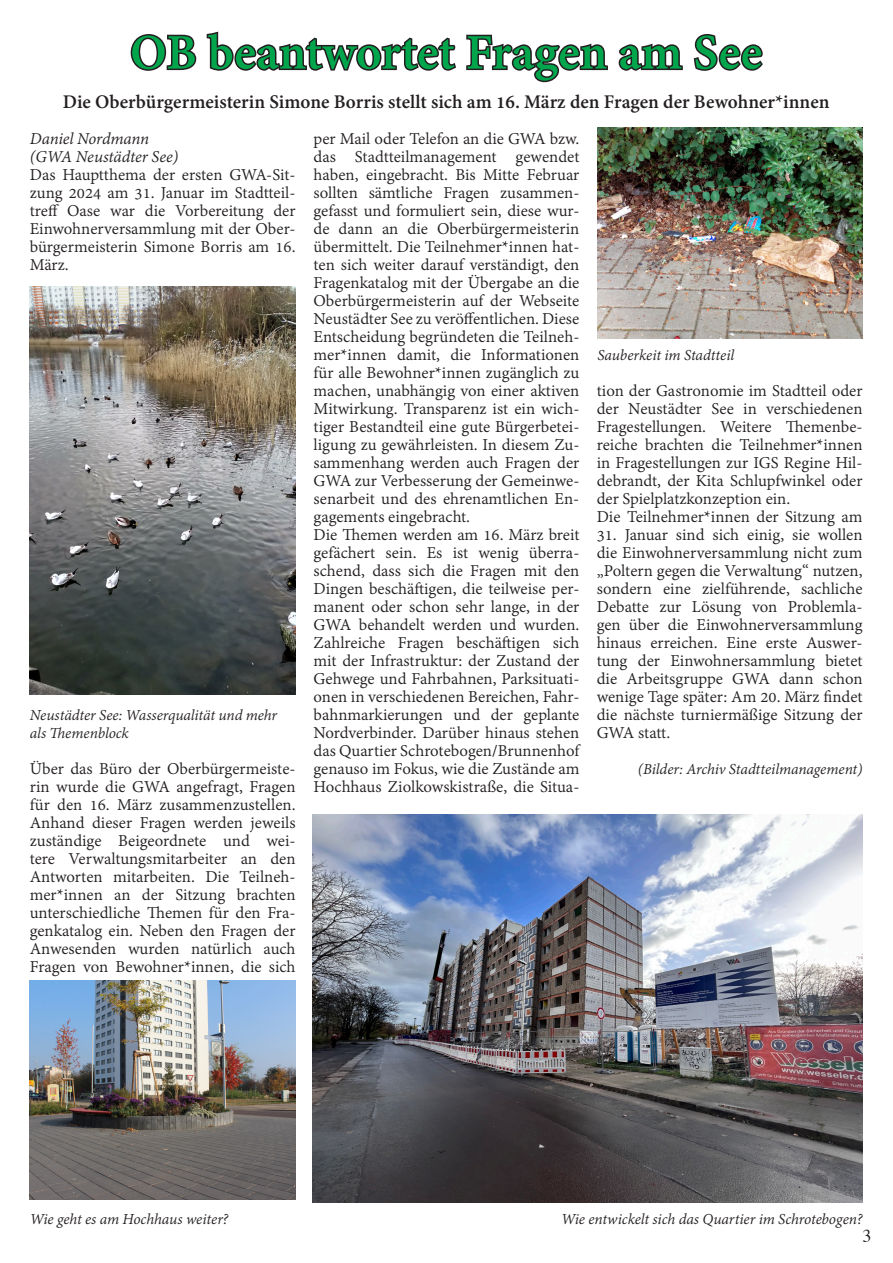
<style>
.page{position:relative;width:893px;height:1263px;background:#fff}
.page>*{position:absolute;margin:0;border:0;box-sizing:border-box;transform-origin:0 0}
.t1{font:700 54px "Adobe Devanagari";letter-spacing:-.005em;color:#00a54c}
.t2{font:700 21px "Adobe Devanagari";color:#231f20}
.t3{font:18px/18px "Adobe Devanagari";color:#231f20;text-align:justify}
.t4{font:italic 18px/18px "Adobe Devanagari";letter-spacing:-.01em;color:#231f20}
.t5{font:18px "Times";color:#231f20}
.t6{font:italic 16.5px/18px "Adobe Devanagari";letter-spacing:-.005em;color:#231f20}
</style>
<div class="page">
<svg style="left:130px;top:34px;width:67px;height:37px"></svg>
<svg style="left:206px;top:31px;width:250px;height:40px"></svg>
<svg style="left:466px;top:34px;width:142px;height:49px"></svg>
<svg style="left:618px;top:43px;width:65px;height:28px"></svg>
<svg style="left:693px;top:34px;width:70px;height:37px"></svg>
<img style="left:597px;top:128px;width:265px;height:211px">
<img style="left:30px;top:980px;width:266px;height:219px">
<img style="left:313px;top:814px;width:549px;height:389px">
<img style="left:30px;top:286px;width:266px;height:409px">
<h1 class="t1" style="left:130px;top:22px;width:634px">OB beantwortet Fragen am See</h1>
<p class="t2" style="left:63px;top:90px;width:768px">Die Oberbürgermeisterin Simone Borris stellt sich am 16. März den Fragen der Bewohner*innen</p>
<p class="t4" style="left:30px;top:131px;width:150px">Daniel Nordmann (GWA Neustädter See)</p>
<p class="t3" style="left:30px;top:167px;width:267px">Das Hauptthema der ersten GWA-Sit&shy;zung 2024 am 31. Januar im Stadtteil&shy;treff Oase war die Vorbereitung der Einwohnerversammlung mit der Ober&shy;bürgermeisterin Simone Borris am 16.<br>März.</p>
<p class="t6" style="left:30px;top:708px;width:249px">Neustädter See: Wasserqualität und mehr als Themenblock</p>
<p class="t3" style="left:30px;top:761px;width:267px">Über das Büro der Oberbürgermeiste&shy;rin wurde die GWA angefragt, Fragen für den 16. März zusammenzustellen.<br>Anhand dieser Fragen werden jeweils zuständige Beigeordnete und wei&shy;tere Verwaltungsmitarbeiter an den Antworten mitarbeiten. Die Teilneh&shy;mer*innen an der Sitzung brachten unterschiedliche Themen für den Fra&shy;genkatalog ein. Neben den Fragen der Anwesenden wurden natürlich auch Fragen von Bewohner*innen, die sich</p>
<p class="t3" style="left:314px;top:131px;width:267px;text-align:left">per Mail oder Telefon an die GWA bzw. das Stadtteilmanagement gewendet haben, eingebracht. Bis Mitte Februar sollten sämtliche Fragen zusammen&shy;gefasst und formuliert sein, diese wur&shy;de dann an die Oberbürgermeisterin übermittelt. Die Teilnehmer*innen hat&shy;ten sich weiter darauf verständigt, den Fragenkatalog mit der Übergabe an die Oberbürgermeisterin auf der Webseite Neustädter See zu veröffentlichen. Diese Entscheidung begründeten die Teilneh&shy;mer*innen damit, die Informationen für alle Bewohner*innen zugänglich zu machen, unabhängig von einer aktiven Mitwirkung. Transparenz ist ein wich&shy;tiger Bestandteil eine gute Bürgerbetei&shy;ligung zu gewährleisten. In diesem Zu&shy;sammenhang werden auch Fragen der GWA zur Verbesserung der Gemeinwe&shy;senarbeit und des ehrenamtlichen En&shy;gagements eingebracht.<br>Die Themen werden am 16. März breit gefächert sein. Es ist wenig überra&shy;schend, dass sich die Fragen mit den Dingen beschäftigen, die teilweise per&shy;manent oder schon sehr lange, in der GWA behandelt werden und wurden.<br>Zahlreiche Fragen beschäftigen sich mit der Infrastruktur: der Zustand der Gehwege und Fahrbahnen, Parksituati&shy;onen in verschiedenen Bereichen, Fahr&shy;bahnmarkierungen und der geplante Nordverbinder. Darüber hinaus stehen das Quartier Schrotebogen/Brunnenhof genauso im Fokus, wie die Zustände am Hochhaus Ziolkowskistraße, die Situa-</p>
<p class="t6" style="left:597px;top:348px;width:138px">Sauberkeit im Stadtteil</p>
<p class="t3" style="left:597px;top:383px;width:267px;text-align:left">tion der Gastronomie im Stadtteil oder der Neustädter See in verschiedenen Fragestellungen. Weitere Themenbe&shy;reiche brachten die Teilnehmer*innen in Fragestellungen zur IGS Regine Hil&shy;debrandt, der Kita Schlupfwinkel oder der Spielplatzkonzeption ein.<br>Die Teilnehmer*innen der Sitzung am</p>
<p class="t3" style="left:597px;top:527px;width:267px">31. Januar sind sich einig, sie wollen die Einwohnerversammlung nicht zum „Poltern gegen die Verwaltung“ nutzen, sondern eine zielführende, sachliche Debatte zur Lösung von Problemla&shy;gen über die Einwohnerversammlung hinaus erreichen. Eine erste Auswer&shy;tung der Einwohnersammlung bietet die Arbeitsgruppe GWA dann schon wenige Tage später: Am 20. März findet die nächste turniermäßige Sitzung der GWA statt.</p>
<p class="t6" style="left:638px;top:762px;width:226px">(Bilder: Archiv Stadtteilmanagement)</p>
<p class="t6" style="left:30px;top:1212px;width:200px">Wie geht es am Hochhaus weiter?</p>
<p class="t6" style="left:561px;top:1212px;width:303px">Wie entwickelt sich das Quartier im Schrotebogen?</p>
<p class="t5" style="left:862px;top:1219px;width:10px">3</p>
</div>
